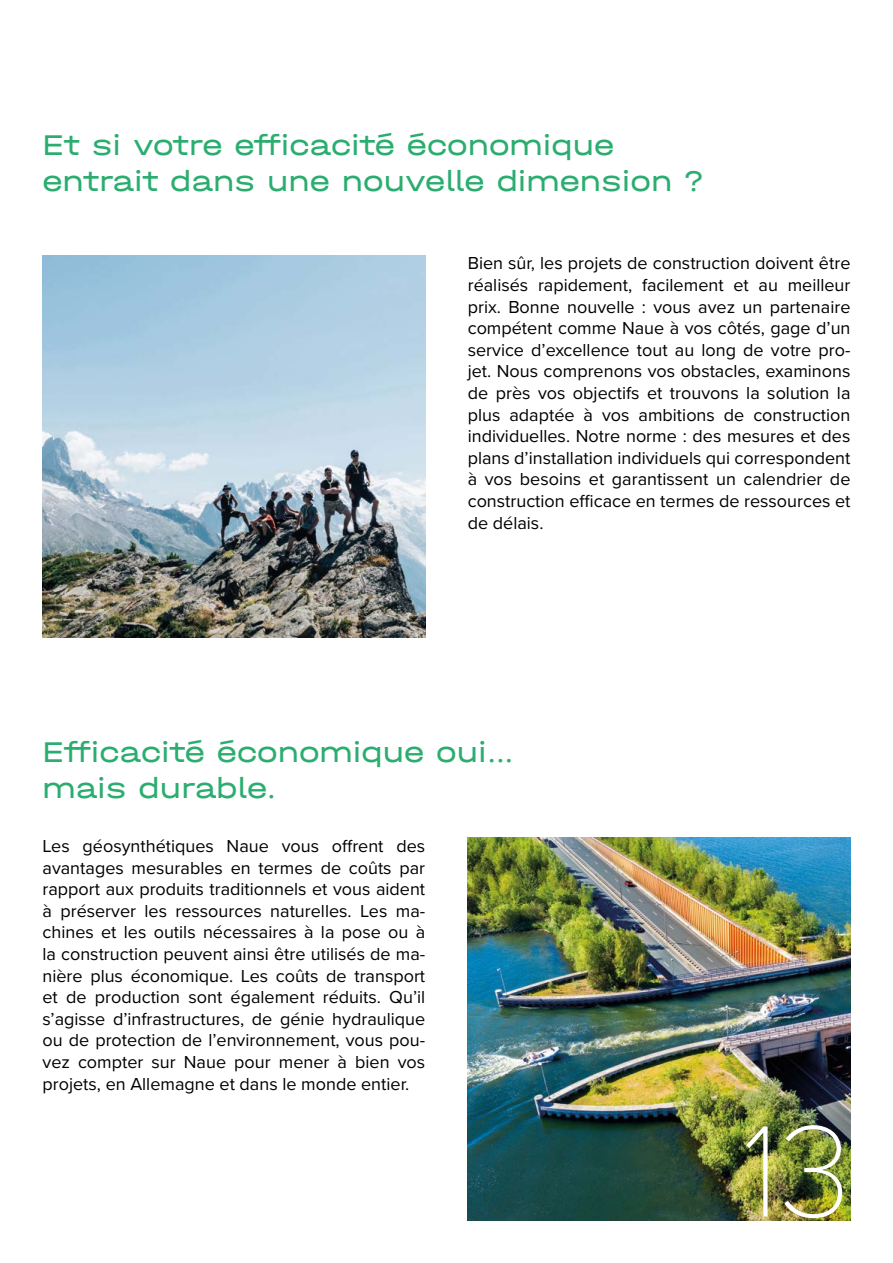
<style>
.page{position:relative;width:893px;height:1263px;background:#fff}
.page>*{position:absolute;margin:0;border:0;box-sizing:border-box;transform-origin:0 0}
.t1{font:100 135px "Proxima Nova T";color:#fff}
.t2{font:30px/36px "Halvar Breit";color:#2bad70}
.t3{font:18px/21.6px "Proxima Nova";color:#000;text-align:justify}
</style>
<div class="page">
<img style="left:43px;top:255px;width:382px;height:383px">
<img style="left:468px;top:838px;width:382px;height:382px">
<h2 class="t2" style="left:43px;top:126px;width:662px">Et si votre efficacité économique entrait dans une nouvelle dimension ?</h2>
<p class="t3" style="left:468px;top:252px;width:384px">Bien sûr, les projets de construction doivent être réalisés rapidement, facilement et au meilleur prix. Bonne nouvelle : vous avez un partenaire compétent comme Naue à vos côtés, gage d’un service d’excellence tout au long de votre pro&shy;jet. Nous comprenons vos obstacles, examinons de près vos objectifs et trouvons la solution la plus adaptée à vos ambitions de construction individuelles. Notre norme : des mesures et des plans d’installation individuels qui correspondent à vos besoins et garantissent un calendrier de construction efficace en termes de ressources et de délais.</p>
<h2 class="t2" style="left:43px;top:733px;width:473px">Efficacité économique oui… mais durable.</h2>
<p class="t3" style="left:43px;top:834px;width:384px">Les géosynthétiques Naue vous offrent des avantages mesurables en termes de coûts par rapport aux produits traditionnels et vous aident à préserver les ressources naturelles. Les ma&shy;chines et les outils nécessaires à la pose ou à la construction peuvent ainsi être utilisés de ma&shy;nière plus économique. Les coûts de transport et de production sont également réduits. Qu’il s’agisse d’infrastructures, de génie hydraulique ou de protection de l’environnement, vous pou&shy;vez compter sur Naue pour mener à bien vos projets, en Allemagne et dans le monde entier.</p>
<h1 class="t1" style="left:742px;top:1071px;width:111px">13</h1>
</div>
